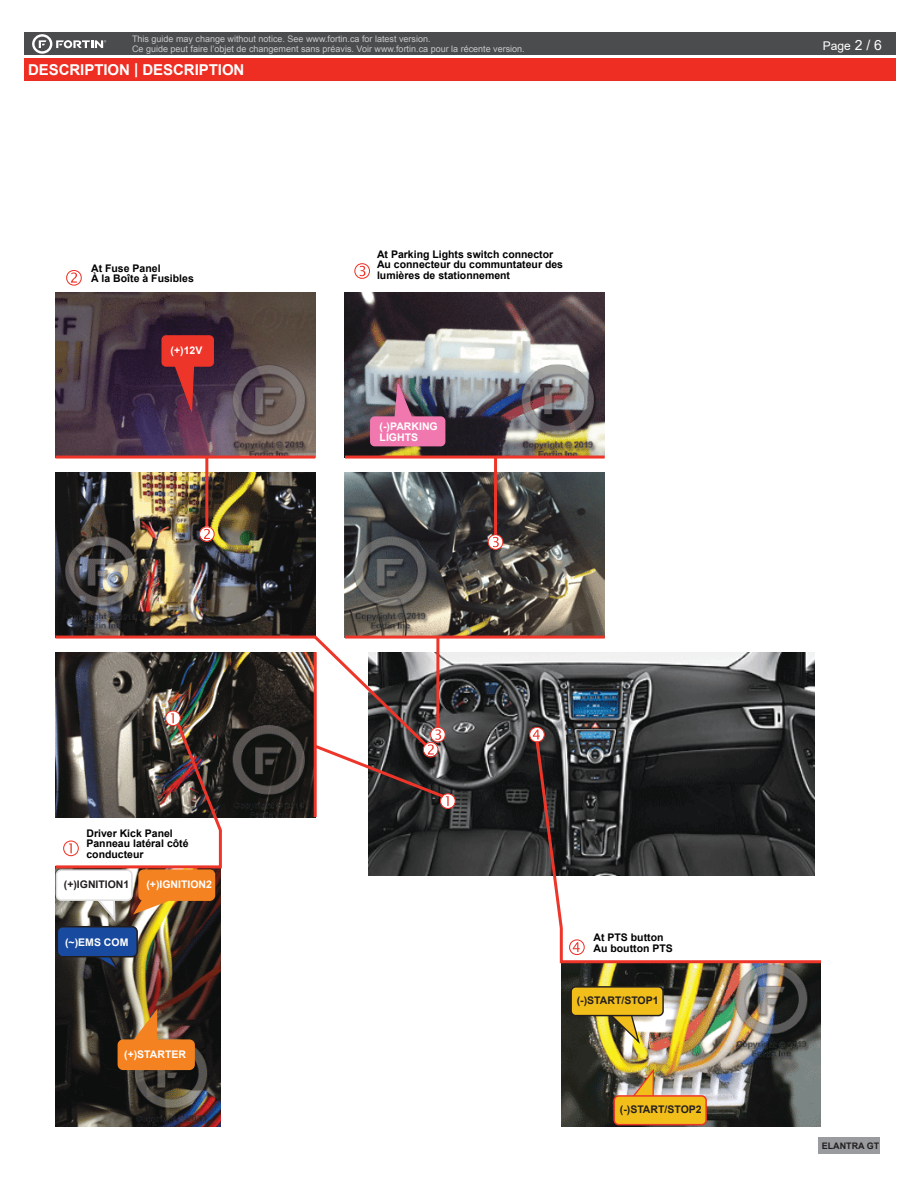
<style>
.page{position:relative;width:918px;height:1188px;background:#fff}
.page>*{position:absolute;margin:0;border:0;box-sizing:border-box;transform-origin:0 0}
.t1{font:700 15px "Arial";letter-spacing:-.005em;color:#fff}
.t2{font:12px "Arial";color:#fff}
.t3{font:700 10.5px/10.5px "Arial";color:#000001}
.t4{font:700 10.5px/10.5px "Arial";color:#fff}
.t5{font:700 10.5px "Arial";color:#231f20}
.t6{font:9px/9.8px "Arial";color:#c7c8ca}
.t7{font:700 9px "Arial";color:#231f20}
.s1{font-size:13.95px}
</style>
<div class="page">
<div style="left:24px;top:33px;width:872px;height:22px;background:#4b4c4d"></div>
<div style="left:24px;top:58px;width:872px;height:23px;background:#ee2e22"></div>
<svg style="left:32px;top:34px;width:74px;height:20px"></svg>
<div style="left:818px;top:1137px;width:61px;height:17px;background:#999b9e"></div>
<img style="left:456px;top:652px;width:359px;height:223px">
<img style="left:345px;top:472px;width:260px;height:164px">
<img style="left:345px;top:292px;width:260px;height:164px">
<img style="left:56px;top:472px;width:259px;height:162px">
<img style="left:56px;top:292px;width:259px;height:164px">
<img style="left:56px;top:924px;width:164px;height:203px">
<img style="left:561px;top:965px;width:260px;height:162px">
<svg style="left:66px;top:270px;width:16px;height:16px"></svg>
<svg style="left:354px;top:263px;width:16px;height:16px"></svg>
<svg style="left:488px;top:534px;width:15px;height:16px"></svg>
<svg style="left:529px;top:727px;width:16px;height:16px"></svg>
<svg style="left:534px;top:738px;width:287px;height:227px"></svg>
<hr style="left:345px;top:636px;width:260px;height:3px;background:#ee3529">
<hr style="left:56px;top:456px;width:259px;height:3px;background:#ee3529">
<hr style="left:205px;top:457px;width:3px;height:72px;background:#ee3529">
<hr style="left:345px;top:456px;width:260px;height:3px;background:#ee3529">
<hr style="left:494px;top:457px;width:3px;height:77px;background:#ee3529">
<svg style="left:90px;top:957px;width:31px;height:16px"></svg>
<svg style="left:128px;top:1006px;width:30px;height:33px"></svg>
<svg style="left:170px;top:367px;width:25px;height:50px"></svg>
<svg style="left:392px;top:383px;width:22px;height:33px"></svg>
<div style="left:370px;top:416px;width:75px;height:30px;background:#f178ae;border-radius:5px"></div>
<div style="left:57px;top:927px;width:80px;height:30px;background:#184aa0;border-radius:5px"></div>
<div style="left:57px;top:926px;width:81px;height:31px;border:2px solid #231f20;border-radius:5px"></div>
<div style="left:119px;top:1040px;width:75px;height:29px;background:#f58220;border-radius:5px"></div>
<div style="left:118px;top:1039px;width:77px;height:31px;border:2px solid #f58220;border-radius:5px"></div>
<svg style="left:608px;top:1016px;width:33px;height:30px"></svg>
<div style="left:571px;top:987px;width:92px;height:29px;background:#f2be1a;border-radius:5px"></div>
<div style="left:570px;top:986px;width:94px;height:30px;border:1px solid #231f20;border-radius:5px"></div>
<svg style="left:626px;top:1066px;width:29px;height:29px"></svg>
<div style="left:614px;top:1096px;width:92px;height:29px;background:#f2be1a;border-radius:5px"></div>
<div style="left:613px;top:1095px;width:94px;height:30px;border:1px solid #ee3529;border-radius:5px"></div>
<div style="left:162px;top:336px;width:51px;height:30px;background:#ee3529;border-radius:4px"></div>
<div style="left:161px;top:335px;width:53px;height:32px;border:2px solid #ee3529;border-radius:4px"></div>
<svg style="left:199px;top:526px;width:16px;height:16px"></svg>
<svg style="left:55px;top:634px;width:401px;height:290px"></svg>
<p class="t6" style="left:132px;top:34px;width:394px">This guide may change without notice. See www.fortin.ca for latest version.<br>Ce guide peut faire l’objet de changement sans préavis. Voir www.fortin.ca pour la récente version.</p>
<h1 class="t1" style="left:28px;top:59px;width:218px">DESCRIPTION | DESCRIPTION</h1>
<p class="t3" style="left:91px;top:263px;width:104px">At Fuse Panel<br>À la Boîte à Fusibles</p>
<p class="t4" style="left:171px;top:345px;width:33px">(+)12V</p>
<p class="t3" style="left:377px;top:249px;width:188px">At Parking Lights switch connector<br>Au connecteur du communtateur des lumières de stationnement</p>
<p class="t4" style="left:380px;top:421px;width:60px">(-)PARKING<br>LIGHTS</p>
<p class="t2" style="left:823px;top:38px;width:61px">Page <span class="s1">2 / 6</span></p>
<p class="t3" style="left:86px;top:828px;width:104px">Driver Kick Panel<br>Panneau latéral côté conducteur</p>
<p class="t5" style="left:64px;top:877px;width:67px">(+)IGNITION1</p>
<p class="t4" style="left:146px;top:879px;width:67px">(+)IGNITION2</p>
<p class="t4" style="left:65px;top:937px;width:65px">(~)EMS COM</p>
<p class="t4" style="left:124px;top:1049px;width:63px">(+)STARTER</p>
<p class="t3" style="left:594px;top:932px;width:81px">At PTS button<br>Au boutton PTS</p>
<p class="t5" style="left:577px;top:993px;width:83px">(-)START/STOP1</p>
<p class="t5" style="left:620px;top:1102px;width:83px">(-)START/STOP2</p>
<p class="t7" style="left:822px;top:1140px;width:59px">ELANTRA GT</p>
</div>
